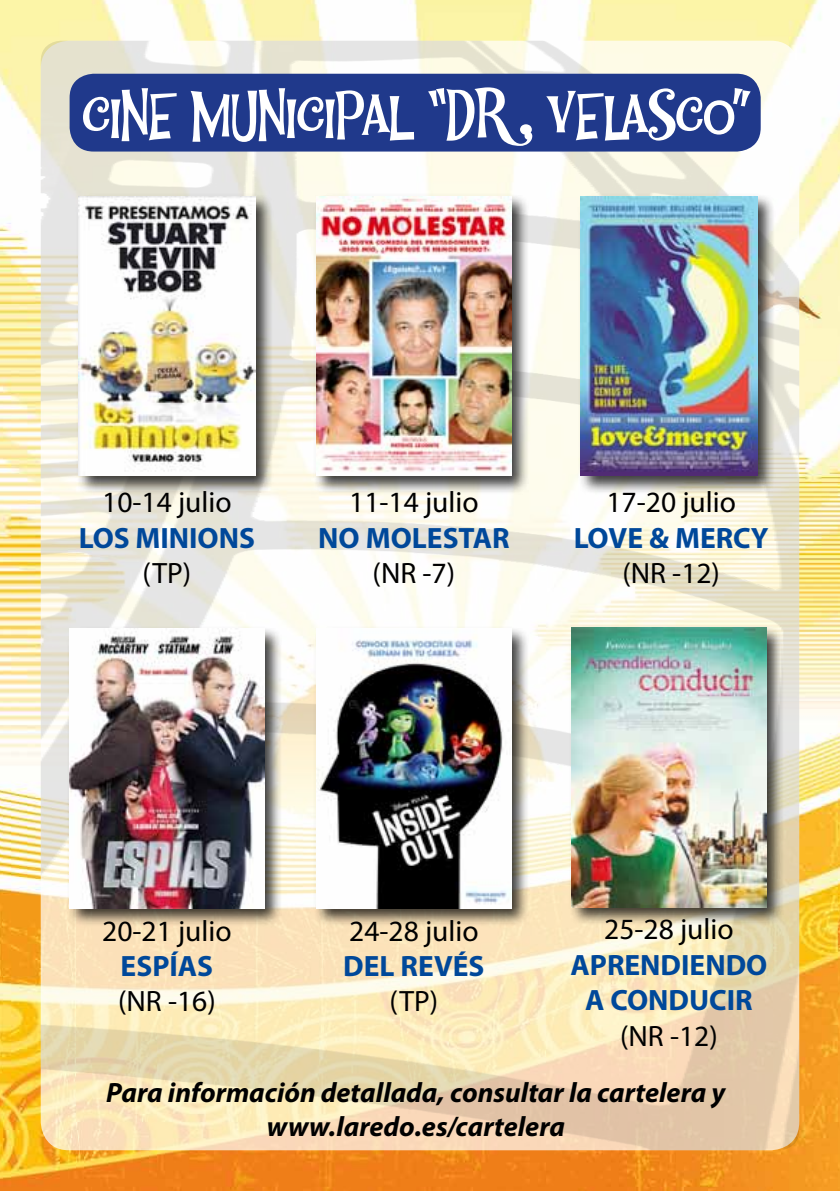
<style>
.page{position:relative;width:840px;height:1191px;background:#fff}
.page>*{position:absolute;margin:0;border:0;box-sizing:border-box;transform-origin:0 0}
.t1{font:56px "Whoa Nelly NF Medium";letter-spacing:-.01em;color:#fff}
.t2{font:29.4px "Myriad Pro";color:#000}
.t3{font:700 29.4px/35.4px "Myriad Pro";color:#00489a;text-align:center}
.t4{font:italic 700 28px/33.6px "Myriad Pro";color:#000;text-align:center}
</style>
<div class="page">
<img style="left:0;top:0;width:839px;height:1191px">
<img style="left:41px;top:41px;width:757px;height:1109px">
<div style="left:76px;top:193px;width:198px;height:302px;background:#000;opacity:.75"></div>
<img style="left:79px;top:196px;width:176px;height:280px">
<div style="left:577px;top:193px;width:198px;height:302px;background:#000;opacity:.75"></div>
<img style="left:580px;top:196px;width:176px;height:280px">
<div style="left:313px;top:193px;width:216px;height:302px;background:#000;opacity:.75"></div>
<img style="left:316px;top:196px;width:195px;height:280px">
<div style="left:313px;top:626px;width:216px;height:301px;background:#000;opacity:.75"></div>
<img style="left:316px;top:629px;width:195px;height:279px">
<div style="left:568px;top:624px;width:216px;height:302px;background:#000;opacity:.75"></div>
<img style="left:571px;top:627px;width:194px;height:280px">
<div style="left:67px;top:626px;width:216px;height:301px;background:#000;opacity:.75"></div>
<img style="left:70px;top:629px;width:194px;height:279px">
<div style="left:70px;top:74px;width:690px;height:78px;background:#20398b;border-radius:24px"></div>
<h1 class="t1" style="left:82px;top:74px;width:670px">CINE MUNICIPAL “DR. VELASCO”</h1>
<p class="t2" style="left:102px;top:484px;width:131px">10-14 julio</p>
<p class="t3" style="left:79px;top:519px;width:178px">LOS MINIONS</p>
<p class="t2" style="left:143px;top:555px;width:50px">(TP)</p>
<p class="t2" style="left:349px;top:484px;width:131px">11-14 julio</p>
<p class="t3" style="left:318px;top:519px;width:193px">NO MOLESTAR</p>
<p class="t2" style="left:372px;top:555px;width:84px">(NR -7)</p>
<p class="t2" style="left:606px;top:484px;width:131px">17-20 julio</p>
<p class="t3" style="left:573px;top:519px;width:196px">LOVE &amp; MERCY</p>
<p class="t2" style="left:622px;top:555px;width:99px">(NR -12)</p>
<p class="t2" style="left:102px;top:912px;width:131px">20-21 julio</p>
<p class="t3" style="left:121px;top:947px;width:94px">ESPÍAS</p>
<p class="t2" style="left:118px;top:983px;width:99px">(NR -16)</p>
<p class="t2" style="left:349px;top:912px;width:131px">24-28 julio</p>
<p class="t3" style="left:343px;top:947px;width:143px">DEL REVÉS</p>
<p class="t2" style="left:389px;top:983px;width:50px">(TP)</p>
<p class="t2" style="left:604px;top:911px;width:131px">25-28 julio</p>
<p class="t3" style="left:570px;top:946px;width:198px">APRENDIENDO<br>A CONDUCIR</p>
<p class="t2" style="left:619px;top:1017px;width:99px">(NR -12)</p>
<p class="t4" style="left:106px;top:1074px;width:620px">Para información detallada, consultar la cartelera y www.laredo.es/cartelera</p>
</div>
